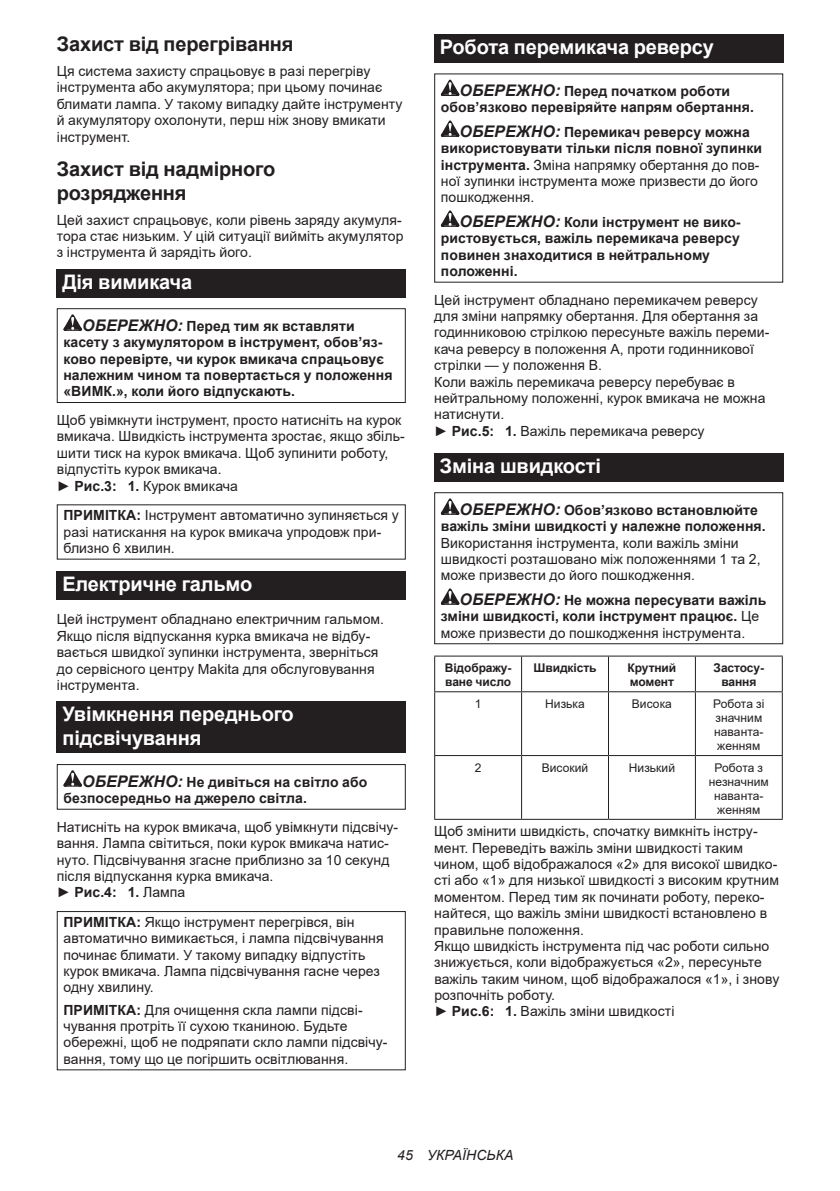
<style>
.page{position:relative;width:840px;height:1191px;background:#fff}
.page>*{position:absolute;margin:0;border:0;box-sizing:border-box;transform-origin:0 0}
.t1{font:700 20px/23.4px "Arial";letter-spacing:-.01em;color:#fff}
.t2{font:700 20px/23.4px "Arial";letter-spacing:-.01em;color:#231f20}
.t3{font:14px/16.4px "Arial";letter-spacing:.005em;color:#231f20}
.t4{font:700 14px/16.4px "Arial";letter-spacing:.005em;color:#231f20}
.t5{font:italic 14px "Arial";letter-spacing:.005em;color:#231f20}
.t6{font:12px/14px "Arial";letter-spacing:.005em;color:#231f20}
.t7{font:700 12px/14px "Arial";letter-spacing:-.01em;color:#231f20}
.s1{font-style:italic;font-size:16px}
.s2{font-weight:700}
.s3{font-weight:700;font-style:italic;font-size:16px}
.s4{font-weight:400}
</style>
<div class="page">
<div style="left:57px;top:269px;width:348px;height:28px;background:#231f20"></div>
<svg style="left:63px;top:314px;width:19px;height:17px"></svg>
<div style="left:57px;top:308px;width:348px;height:95px;border:1px solid #231f20"></div>
<div style="left:57px;top:571px;width:348px;height:28px;background:#231f20"></div>
<div style="left:57px;top:701px;width:348px;height:52px;background:#231f20"></div>
<svg style="left:63px;top:770px;width:19px;height:16px"></svg>
<div style="left:57px;top:764px;width:348px;height:45px;border:1px solid #231f20"></div>
<div style="left:57px;top:911px;width:348px;height:159px;border:1px solid #231f20"></div>
<div style="left:434px;top:34px;width:348px;height:29px;background:#231f20"></div>
<svg style="left:440px;top:80px;width:19px;height:16px"></svg>
<svg style="left:440px;top:120px;width:19px;height:17px"></svg>
<svg style="left:440px;top:210px;width:19px;height:17px"></svg>
<div style="left:434px;top:453px;width:348px;height:28px;background:#231f20"></div>
<svg style="left:440px;top:498px;width:19px;height:17px"></svg>
<svg style="left:440px;top:588px;width:19px;height:17px"></svg>
<div style="left:434px;top:492px;width:348px;height:152px;border:1px solid #231f20"></div>
<hr style="left:434px;top:655px;width:87px;height:1px;background:#231f20">
<hr style="left:434px;top:656px;width:1px;height:35px;background:#231f20">
<hr style="left:521px;top:655px;width:87px;height:1px;background:#231f20">
<hr style="left:521px;top:656px;width:1px;height:35px;background:#231f20">
<hr style="left:608px;top:655px;width:87px;height:1px;background:#231f20">
<hr style="left:607px;top:656px;width:1px;height:35px;background:#231f20">
<hr style="left:695px;top:655px;width:87px;height:1px;background:#231f20">
<hr style="left:694px;top:656px;width:1px;height:35px;background:#231f20">
<hr style="left:781px;top:656px;width:1px;height:35px;background:#231f20">
<hr style="left:434px;top:691px;width:87px;height:1px;background:#231f20">
<hr style="left:434px;top:692px;width:1px;height:63px;background:#231f20">
<hr style="left:521px;top:691px;width:87px;height:1px;background:#231f20">
<hr style="left:521px;top:692px;width:1px;height:63px;background:#231f20">
<hr style="left:608px;top:691px;width:87px;height:1px;background:#231f20">
<hr style="left:607px;top:692px;width:1px;height:63px;background:#231f20">
<hr style="left:695px;top:691px;width:87px;height:1px;background:#231f20">
<hr style="left:694px;top:692px;width:1px;height:63px;background:#231f20">
<hr style="left:781px;top:692px;width:1px;height:63px;background:#231f20">
<hr style="left:434px;top:755px;width:87px;height:1px;background:#231f20">
<hr style="left:434px;top:756px;width:1px;height:63px;background:#231f20">
<hr style="left:521px;top:755px;width:87px;height:1px;background:#231f20">
<hr style="left:521px;top:756px;width:1px;height:63px;background:#231f20">
<hr style="left:608px;top:755px;width:87px;height:1px;background:#231f20">
<hr style="left:607px;top:756px;width:1px;height:63px;background:#231f20">
<hr style="left:695px;top:755px;width:87px;height:1px;background:#231f20">
<hr style="left:694px;top:756px;width:1px;height:63px;background:#231f20">
<hr style="left:781px;top:756px;width:1px;height:63px;background:#231f20">
<hr style="left:434px;top:819px;width:87px;height:1px;background:#231f20">
<hr style="left:521px;top:819px;width:87px;height:1px;background:#231f20">
<hr style="left:608px;top:819px;width:87px;height:1px;background:#231f20">
<hr style="left:695px;top:819px;width:87px;height:1px;background:#231f20">
<h1 class="t2" style="left:57px;top:33px;width:238px">Захист від перегрівання</h1>
<p class="t3" style="left:57px;top:63px;width:347px">Ця система захисту спрацьовує в разі перегріву інструмента або акумулятора; при цьому починає блимати лампа. У такому випадку дайте інструменту й акумулятору охолонути, перш ніж знову вмикати інструмент.</p>
<h1 class="t2" style="left:57px;top:158px;width:220px">Захист від надмірного розрядження</h1>
<p class="t3" style="left:57px;top:211px;width:348px;text-align:justify">Цей захист спрацьовує, коли рівень заряду акумуля&shy;тора стає низьким. У цій ситуації вийміть акумулятор з інструмента й зарядіть його.</p>
<h1 class="t1" style="left:62px;top:270px;width:131px">Дія вимикача</h1>
<p class="t4" style="left:63px;top:318px;width:330px;text-indent:19px"><span class="s1">ОБЕРЕЖНО:</span> Перед тим як вставляти касету з акумулятором в інструмент, обов’яз&shy;ково перевірте, чи курок вмикача спрацьовує належним чином та повертається у положення «ВИМК.», коли його відпускають.</p>
<p class="t3" style="left:57px;top:412px;width:349px">Щоб увімкнути інструмент, просто натисніть на курок вмикача. Швидкість інструмента зростає, якщо збіль&shy;шити тиск на курок вмикача. Щоб зупинити роботу, відпустіть курок вмикача.<br>► <span class="s2">Рис.3: 1.</span> Курок вмикача</p>
<p class="t3" style="left:63px;top:507px;width:336px"><span class="s2">ПРИМІТКА:</span> Інструмент автоматично зупиняється у разі натискання на курок вмикача упродовж при&shy;близно 6 хвилин.</p>
<h1 class="t1" style="left:62px;top:572px;width:191px">Електричне гальмо</h1>
<p class="t3" style="left:57px;top:611px;width:329px">Цей інструмент обладнано електричним гальмом.<br>Якщо після відпускання курка вмикача не відбу&shy;вається швидкої зупинки інструмента, зверніться до сервісного центру Makita для обслуговування інструмента.</p>
<h1 class="t1" style="left:62px;top:703px;width:233px">Увімкнення переднього підсвічування</h1>
<p class="t4" style="left:63px;top:773px;width:305px;text-indent:19px"><span class="s1">ОБЕРЕЖНО:</span> Не дивіться на світло або безпосередньо на джерело світла.</p>
<p class="t3" style="left:57px;top:818px;width:343px">Натисніть на курок вмикача, щоб увімкнути підсвічу&shy;вання. Лампа світиться, поки курок вмикача натис&shy;нуто. Підсвічування згасне приблизно за 10 секунд після відпускання курка вмикача.<br>► <span class="s2">Рис.4: 1.</span> Лампа</p>
<p class="t3" style="left:63px;top:913px;width:321px"><span class="s2">ПРИМІТКА:</span> Якщо інструмент перегрівся, він автоматично вимикається, і лампа підсвічування починає блимати. У такому випадку відпустіть курок вмикача. Лампа підсвічування гасне через одну хвилину.</p>
<p class="t3" style="left:63px;top:1001px;width:325px"><span class="s2">ПРИМІТКА:</span> Для очищення скла лампи підсві&shy;чування протріть її сухою тканиною. Будьте обережні, щоб не подряпати скло лампи підсвічу&shy;вання, тому що це погіршить освітлювання.</p>
<h1 class="t1" style="left:439px;top:36px;width:275px">Робота перемикача реверсу</h1>
<p class="t4" style="left:440px;top:83px;width:314px;text-align:center"><span class="s1">ОБЕРЕЖНО:</span> Перед початком роботи обов’язково перевіряйте напрям обертання.</p>
<p class="t3" style="left:440px;top:124px;width:322px;text-indent:19px"><span class="s3">ОБЕРЕЖНО:</span> <span class="s2">Перемикач реверсу можна використовувати тільки після повної зупинки інструмента.</span> Зміна напрямку обертання до пов&shy;ної зупинки інструмента може призвести до його пошкодження.</p>
<p class="t4" style="left:440px;top:214px;width:301px;text-indent:19px"><span class="s1">ОБЕРЕЖНО:</span> Коли інструмент не вико&shy;ристовується, важіль перемикача реверсу повинен знаходитися в нейтральному положенні.</p>
<p class="t3" style="left:434px;top:291px;width:336px">Цей інструмент обладнано перемикачем реверсу для зміни напрямку обертання. Для обертання за годинниковою стрілкою пересуньте важіль переми&shy;кача реверсу в положення А, проти годинникової стрілки — у положення В.<br>Коли важіль перемикача реверсу перебуває в нейтральному положенні, курок вмикача не можна натиснути.<br>► <span class="s2">Рис.5: 1.</span> Важіль перемикача реверсу</p>
<h1 class="t1" style="left:439px;top:454px;width:162px">Зміна швидкості</h1>
<p class="t4" style="left:440px;top:502px;width:326px;text-indent:19px"><span class="s1">ОБЕРЕЖНО:</span> Обов’язково встановлюйте важіль зміни швидкості у належне положення.</p>
<p class="t3" style="left:440px;top:534px;width:321px">Використання інструмента, коли важіль зміни швидкості розташовано між положеннями 1 та 2, може призвести до його пошкодження.</p>
<p class="t4" style="left:440px;top:592px;width:327px;text-indent:19px"><span class="s1">ОБЕРЕЖНО:</span> Не можна пересувати важіль зміни швидкості, коли інструмент працює. <span class="s4">Це може призвести до пошкодження інструмента.</span></p>
<p class="t7" style="left:444px;top:661px;width:68px">Відображу&shy;ване число</p>
<p class="t7" style="left:533px;top:661px;width:64px">Швидкість</p>
<p class="t7" style="left:627px;top:661px;width:50px">Крутний момент</p>
<p class="t7" style="left:713px;top:661px;width:52px;text-align:center">Застосу&shy;вання</p>
<p class="t6" style="left:474px;top:696px;width:8px">1</p>
<p class="t6" style="left:545px;top:696px;width:41px">Низька</p>
<p class="t6" style="left:631px;top:696px;width:42px">Висока</p>
<p class="t6" style="left:712px;top:696px;width:53px">Робота зі значним наванта&shy;женням</p>
<p class="t6" style="left:474px;top:760px;width:8px">2</p>
<p class="t6" style="left:541px;top:760px;width:48px">Високий</p>
<p class="t6" style="left:628px;top:760px;width:48px">Низький</p>
<p class="t6" style="left:708px;top:760px;width:61px;text-align:center">Робота з незначним наванта&shy;женням</p>
<p class="t3" style="left:434px;top:823px;width:346px">Щоб змінити швидкість, спочатку вимкніть інстру&shy;мент. Переведіть важіль зміни швидкості таким чином, щоб відображалося «2» для високої швидко&shy;сті або «1» для низької швидкості з високим крутним моментом. Перед тим як починати роботу, переко&shy;найтеся, що важіль зміни швидкості встановлено в правильне положення.<br>Якщо швидкість інструмента під час роботи сильно знижується, коли відображується «2», пересуньте важіль таким чином, щоб відображалося «1», і знову розпочніть роботу.<br>► <span class="s2">Рис.6: 1.</span> Важіль зміни швидкості</p>
<p class="t5" style="left:397px;top:1146px;width:118px">45 УКРАЇНСЬКА</p>
</div>
